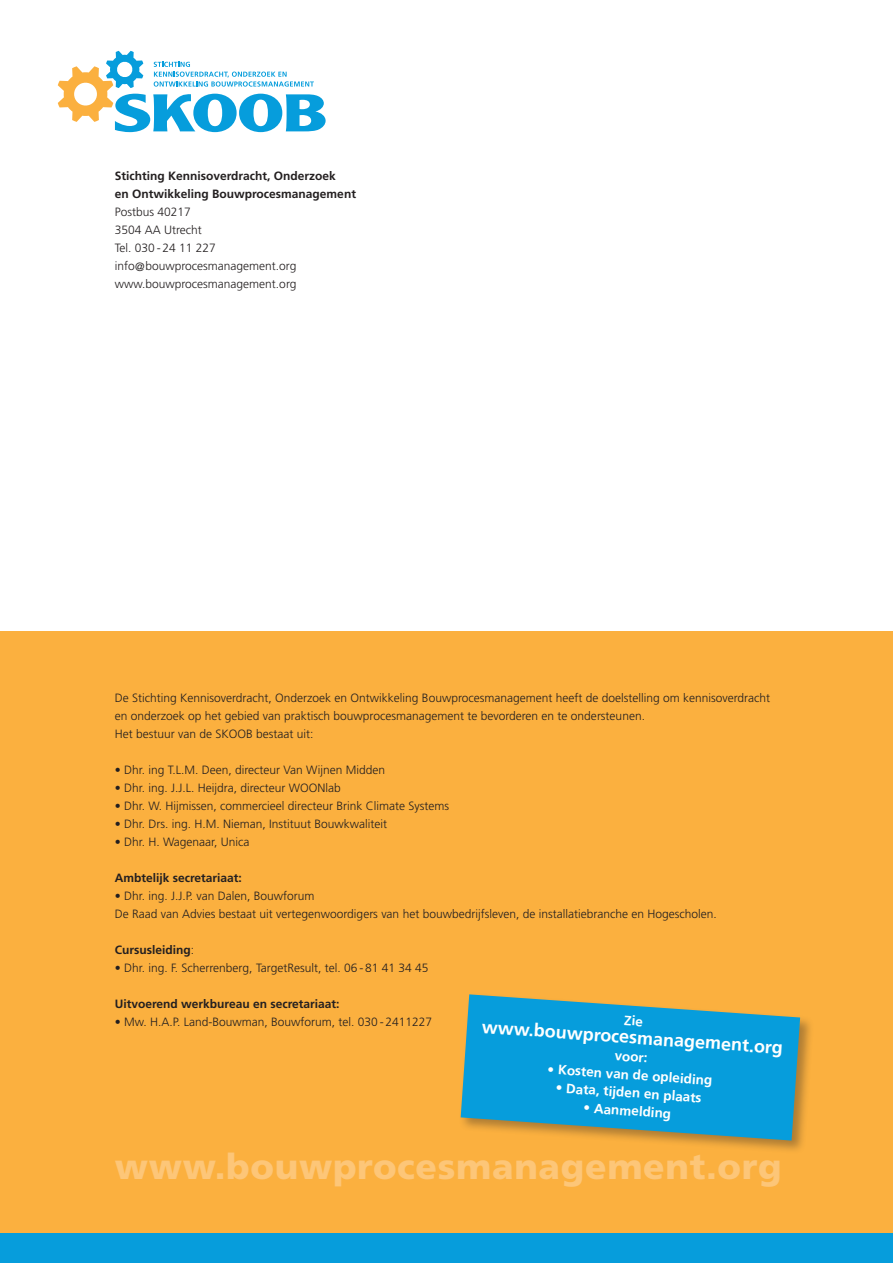
<style>
.page{position:relative;width:893px;height:1263px;background:#fff}
.page>*{position:absolute;margin:0;border:0;box-sizing:border-box;transform-origin:0 0}
.t1{font:900 35.25px "Frutiger LT Std";letter-spacing:.02em;color:#fdc678}
.t2{font:700 18px "Frutiger";color:#fff}
.t3{font:700 13.5px "Frutiger";color:#fff}
.t4{font:300 12px/18px "Frutiger";color:#231f20}
.t5{font:700 12px/18px "Frutiger";color:#231f20}
.s1{font-weight:300}
</style>
<div class="page">
<div style="left:0;top:631px;width:893px;height:632px;background:#fbb03f"></div>
<svg style="left:58px;top:51px;width:268px;height:81px"></svg>
<div style="left:0;top:1233px;width:893px;height:30px;background:#069ddc"></div>
<div style="left:459px;top:993px;width:355px;height:161px;background:#231f20;opacity:.35"></div>
<svg style="left:461px;top:994px;width:339px;height:146px;background:#2d9ebf"></svg>
<svg style="left:624px;top:1015px;width:19px;height:11px"></svg>
<p class="t5" style="left:115px;top:167px;width:243px">Stichting Kennisoverdracht, Onderzoek<br>en Ontwikkeling Bouwprocesmanagement</p>
<p class="t4" style="left:115px;top:203px;width:183px">Postbus 40217<br>3504 AA Utrecht<br>Tel. 030 - 24 11 227 info@bouwprocesmanagement.org www.bouwprocesmanagement.org</p>
<p class="t4" style="left:115px;top:689px;width:657px">De Stichting Kennisoverdracht, Onderzoek en Ontwikkeling Bouwprocesmanagement heeft de doelstelling om kennisoverdracht en onderzoek op het gebied van praktisch bouwprocesmanagement te bevorderen en te ondersteunen.<br>Het bestuur van de SKOOB bestaat uit:</p>
<p class="t4" style="left:115px;top:761px;width:272px">• Dhr. ing T.L.M. Deen, directeur Van Wijnen Midden</p>
<p class="t4" style="left:115px;top:779px;width:228px">• Dhr. ing. J.J.L. Heijdra, directeur WOONlab</p>
<p class="t4" style="left:115px;top:797px;width:336px">• Dhr. W. Hijmissen, commercieel directeur Brink Climate Systems</p>
<p class="t4" style="left:115px;top:815px;width:274px">• Dhr. Drs. ing. H.M. Nieman, Instituut Bouwkwaliteit</p>
<p class="t4" style="left:115px;top:833px;width:136px">• Dhr. H. Wagenaar, Unica</p>
<p class="t5" style="left:115px;top:869px;width:129px">Ambtelijk secretariaat:</p>
<p class="t4" style="left:115px;top:887px;width:603px">• Dhr. ing. J.J.P. van Dalen, Bouwforum<br>De Raad van Advies bestaat uit vertegenwoordigers van het bouwbedrijfsleven, de installatiebranche en Hogescholen.</p>
<p class="t5" style="left:115px;top:941px;width:81px">Cursusleiding<span class="s1">:</span></p>
<p class="t4" style="left:115px;top:959px;width:315px">• Dhr. ing. F. Scherrenberg, TargetResult, tel. 06 - 81 41 34 45</p>
<p class="t5" style="left:115px;top:995px;width:226px">Uitvoerend werkbureau en secretariaat:</p>
<p class="t4" style="left:115px;top:1013px;width:319px">• Mw. H.A.P. Land-Bouwman, Bouwforum, tel. 030 -2411227</p>
<h2 class="t2" style="left:483px;top:1016px;width:303px;rotate:4deg">www.bouwprocesmanagement.org</h2>
<p class="t3" style="left:615px;top:1047px;width:35px;rotate:4deg">voor:</p>
<p class="t3" style="left:548px;top:1061px;width:167px;rotate:4deg">• Kosten van de opleiding</p>
<p class="t3" style="left:556px;top:1079px;width:148px;rotate:4deg">• Data, tijden en plaats</p>
<p class="t3" style="left:584px;top:1099px;width:89px;rotate:4deg">• Aanmelding</p>
<h1 class="t1" style="left:115px;top:1145px;width:668px">www.bouwprocesmanagement.org</h1>
</div>
